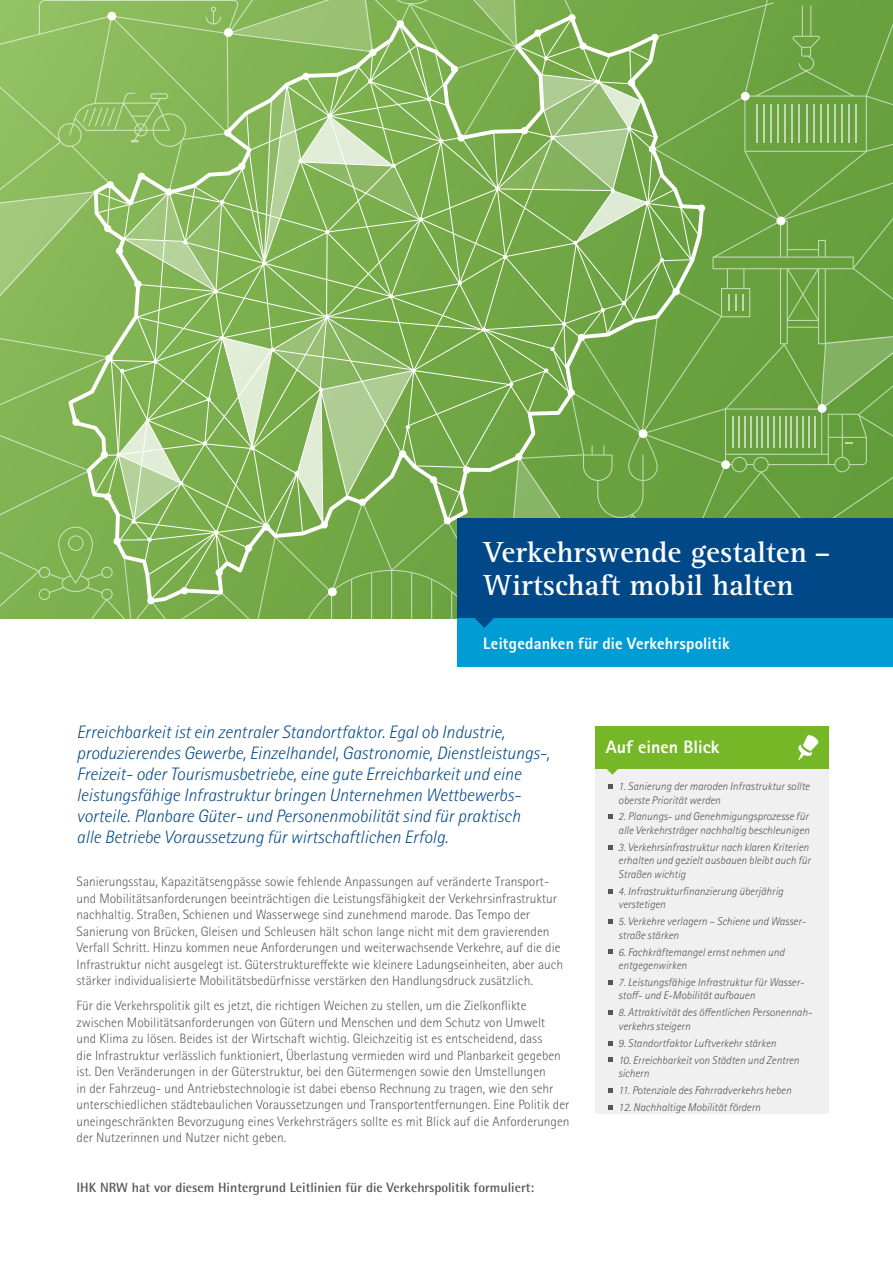
<style>
.page{position:relative;width:893px;height:1263px;background:#fff}
.page>*{position:absolute;margin:0;border:0;box-sizing:border-box;transform-origin:0 0}
.Titel_Bühne_groß{font:700 30px/33px "Rotis Serif Std";color:#fff}
.Infobox_Fliesstext{font:italic 300 18px/21px "Rotis II Sans Pro";color:#004888}
.Infobox-Headline{font:800 18px "Rotis Sans Serif Std";color:#fff}
.t1{font:700 16.5px "Rotis II Sans Pro";letter-spacing:.01em;color:#fff}
.Fließtext{font:300 13.5px/16.5px "Rotis II Sans Pro";color:#565655}
.Fließtext-2{font:700 13.5px "Rotis Semi Sans Std";color:#565655}
.Infobox_Fliesstext-2{font:italic 300 11.25px/13.5px "Rotis Sans Serif Std";color:#565655}
</style>
<div class="page">
<svg style="left:750px;top:0;width:143px;height:518px;fill:#69a13e"></svg>
<div style="left:818px;top:404px;width:8px;height:9px;background:#fff;border-radius:50%"></div>
<div style="left:777px;top:217px;width:8px;height:8px;background:#fff;border-radius:50%"></div>
<div style="left:457px;top:518px;width:436px;height:100px;background:#004888"></div>
<div style="left:457px;top:618px;width:436px;height:49px;background:#009dd4"></div>
<svg style="left:0;top:0;width:750px;height:628px"></svg>
<div style="left:595px;top:763px;width:234px;height:350px;background:#f0f0f0"></div>
<svg style="left:608px;top:784px;width:5px;height:4px"></svg>
<svg style="left:608px;top:814px;width:5px;height:5px"></svg>
<svg style="left:608px;top:845px;width:5px;height:4px"></svg>
<svg style="left:608px;top:889px;width:5px;height:4px"></svg>
<svg style="left:608px;top:919px;width:5px;height:5px"></svg>
<svg style="left:608px;top:949px;width:5px;height:5px"></svg>
<svg style="left:608px;top:980px;width:5px;height:4px"></svg>
<svg style="left:608px;top:1010px;width:5px;height:5px"></svg>
<svg style="left:608px;top:1041px;width:5px;height:4px"></svg>
<svg style="left:608px;top:1058px;width:5px;height:4px"></svg>
<svg style="left:608px;top:1088px;width:5px;height:4px"></svg>
<svg style="left:608px;top:1105px;width:5px;height:4px"></svg>
<div style="left:595px;top:727px;width:234px;height:42px;background:#75b726"></div>
<svg style="left:607px;top:769px;width:11px;height:6px"></svg>
<svg style="left:798px;top:735px;width:20px;height:26px"></svg>
<p class="Titel_Bühne_groß" style="left:483px;top:536px;width:349px">Verkehrswende gestalten –<br>Wirtschaft mobil halten</p>
<p class="t1" style="left:483px;top:634px;width:248px">Leitgedanken für die Verkehrspolitik</p>
<p class="Infobox_Fliesstext" style="left:77px;top:722px;width:475px">Erreichbarkeit ist ein zentraler Standortfaktor. Egal ob Industrie, produzierendes Gewerbe, Einzelhandel, Gastronomie, Dienstleistungs-, Freizeit- oder Tourismusbetriebe, eine gute Erreichbarkeit und eine leistungsfähige Infrastruktur bringen Unternehmen Wettbewerbs&shy;vorteile. Planbare Güter- und Personenmobilität sind für praktisch<br>alle Betriebe Voraussetzung für wirtschaftlichen Erfolg.</p>
<p class="Fließtext" style="left:77px;top:873px;width:488px">Sanierungsstau, Kapazitätsengpässe sowie fehlende Anpassungen auf veränderte Transport&shy;und Mobilitätsanforderungen beeinträchtigen die Leistungsfähigkeit der Verkehrsinfrastruktur nachhaltig. Straßen, Schienen und Wasserwege sind zunehmend marode. Das Tempo der Sanierung von Brücken, Gleisen und Schleusen hält schon lange nicht mit dem gravierenden Verfall Schritt. Hinzu kommen neue Anforderungen und weiterwachsende Verkehre, auf die die Infrastruktur nicht ausgelegt ist. Güterstruktureffekte wie kleinere Ladungseinheiten, aber auch stärker individualisierte Mobilitätsbedürfnisse verstärken den Handlungsdruck zusätzlich.</p>
<p class="Fließtext" style="left:77px;top:997px;width:494px">Für die Verkehrspolitik gilt es jetzt, die richtigen Weichen zu stellen, um die Zielkonflikte zwischen Mobilitätsanforderungen von Gütern und Menschen und dem Schutz von Umwelt<br>und Klima zu lösen. Beides ist der Wirtschaft wichtig. Gleichzeitig ist es entscheidend, dass<br>die Infrastruktur verlässlich funktioniert, Überlastung vermieden wird und Planbarkeit gegeben ist. Den Veränderungen in der Güterstruktur, bei den Gütermengen sowie den Umstellungen<br>in der Fahrzeug- und Antriebstechnologie ist dabei ebenso Rechnung zu tragen, wie den sehr unterschiedlichen städtebaulichen Voraussetzungen und Transportentfernungen. Eine Politik der uneingeschränkten Bevorzugung eines Verkehrsträgers sollte es mit Blick auf die Anforderungen der Nutzerinnen und Nutzer nicht geben.</p>
<p class="Fließtext-2" style="left:77px;top:1179px;width:459px">IHK NRW hat vor diesem Hintergrund Leitlinien für die Verkehrspolitik formuliert:</p>
<p class="Infobox-Headline" style="left:606px;top:735px;width:115px">Auf einen Blick</p>
<p class="Infobox_Fliesstext-2" style="left:618px;top:780px;width:193px">1. Sanierung der maroden Infrastruktur sollte oberste Priorität werden</p>
<p class="Infobox_Fliesstext-2" style="left:618px;top:810px;width:193px">2. Planungs- und Genehmigungsprozesse für alle Verkehrsträger nachhaltig beschleunigen</p>
<p class="Infobox_Fliesstext-2" style="left:618px;top:840px;width:194px">3. Verkehrsinfrastruktur nach klaren Kriterien erhalten und gezielt ausbauen bleibt auch für<br>Straßen wichtig</p>
<p class="Infobox_Fliesstext-2" style="left:618px;top:884px;width:166px">4. Infrastrukturfinanzierung überjährig verstetigen</p>
<p class="Infobox_Fliesstext-2" style="left:618px;top:915px;width:189px">5. Verkehre verlagern – Schiene und Wasser&shy;straße stärken</p>
<p class="Infobox_Fliesstext-2" style="left:618px;top:945px;width:168px">6. Fachkräftemangel ernst nehmen und entgegenwirken</p>
<p class="Infobox_Fliesstext-2" style="left:618px;top:975px;width:187px">7. Leistungsfähige Infrastruktur für Wasser&shy;stoff- und E-Mobilität aufbauen</p>
<p class="Infobox_Fliesstext-2" style="left:618px;top:1006px;width:195px">8. Attraktivität des öffentlichen Personennah&shy;verkehrs steigern</p>
<p class="Infobox_Fliesstext-2" style="left:618px;top:1036px;width:159px">9. Standortfaktor Luftverkehr stärken</p>
<p class="Infobox_Fliesstext-2" style="left:618px;top:1053px;width:182px">10. Erreichbarkeit von Städten und Zentren sichern</p>
<p class="Infobox_Fliesstext-2" style="left:618px;top:1084px;width:175px">11. Potenziale des Fahrradverkehrs heben</p>
<p class="Infobox_Fliesstext-2" style="left:618px;top:1100px;width:144px">12. Nachhaltige Mobilität fördern</p>
</div>
